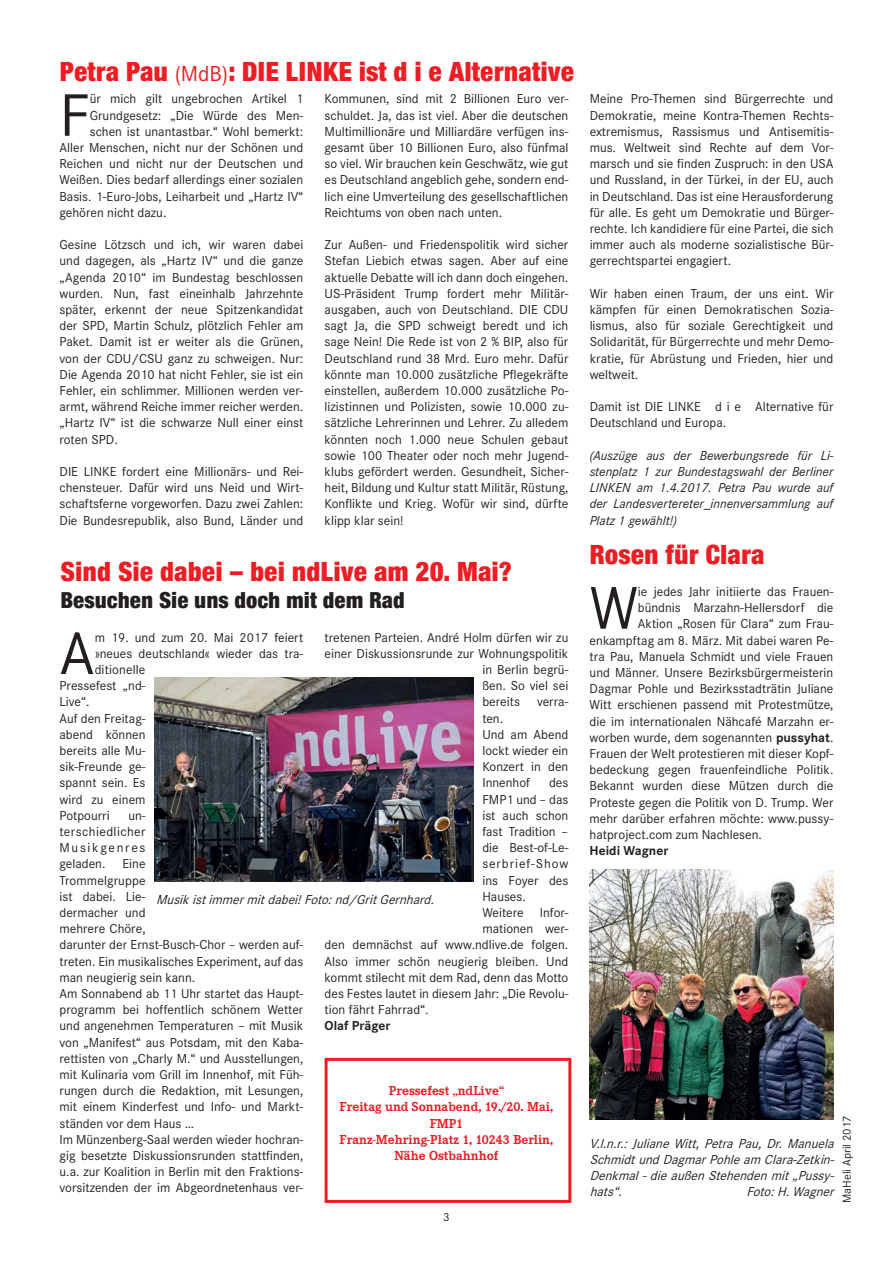
<style>
.page{position:relative;width:893px;height:1263px;background:#fff}
.page>*{position:absolute;margin:0;border:0;box-sizing:border-box;transform-origin:0 0}
.t1{font:62.1px "Corporate S";color:#231f20}
.t2{font:900 27px "Neue Helvetica Condensed BQ";color:#ee1d23}
.t3{font:900 22.5px "Neue Helvetica Condensed BQ";color:#231f20}
.t4{font:13.5px/16.2px "Corporate S";color:#231f20;text-align:justify}
.t5{font:italic 13.5px/16.2px "Corporate S";color:#231f20;text-align:justify}
.t6{font:italic 13.5px/16.2px "Corporate S";color:#231f20;text-align:justify}
.t7{font:700 13.5px/16.2px "Corporate E";color:#ee1d23;text-align:center}
.t8{font:700 13.5px "Corporate S";color:#231f20}
.t9{font:13.5px "Corporate S";letter-spacing:.07em;color:#231f20}
.t10{font:12px "Corporate S";color:#231f20}
.s1{font-family:"Corporate S";font-weight:400;font-size:22.5px}
.s2{font-weight:700}
</style>
<div class="page">
<div style="left:325px;top:1058px;width:246px;height:145px;border:3px solid #ee1d23"></div>
<img style="left:154px;top:677px;width:320px;height:204px">
<img style="left:590px;top:870px;width:243px;height:249px">
<h2 class="t2" style="left:60px;top:54px;width:516px">Petra Pau <span class="s1">(MdB)</span>: DIE LINKE ist d i e Alternative</h2>
<h1 class="t1" style="left:60px;top:80px;width:32px">F</h1>
<p class="t4" style="left:90px;top:91px;width:215px">ür mich gilt ungebrochen Artikel 1</p>
<p class="t4" style="left:325px;top:91px;width:245px">Kommunen, sind mit 2 Billionen Euro ver&shy;schuldet. Ja, das ist viel. Aber die deutschen Multimillionäre und Milliardäre verfügen ins&shy;gesamt über 10 Billionen Euro, also fünfmal so viel. Wir brauchen kein Geschwätz, wie gut es Deutschland angeblich gehe, sondern end&shy;lich eine Umverteilung des gesellschaftlichen Reichtums von oben nach unten.</p>
<p class="t4" style="left:325px;top:237px;width:245px">Zur Außen- und Friedenspolitik wird sicher Stefan Liebich etwas sagen. Aber auf eine aktuelle Debatte will ich dann doch eingehen.<br>US-Präsident Trump fordert mehr Militär&shy;ausgaben, auch von Deutschland. DIE CDU sagt Ja, die SPD schweigt beredt und ich sage Nein! Die Rede ist von 2 % BIP, also für Deutschland rund 38 Mrd. Euro mehr. Dafür könnte man 10.000 zusätzliche Pflegekräfte einstellen, außerdem 10.000 zusätzliche Po&shy;lizistinnen und Polizisten, sowie 10.000 zu&shy;sätzliche Lehrerinnen und Lehrer. Zu alledem könnten noch 1.000 neue Schulen gebaut sowie 100 Theater oder noch mehr Jugend&shy;klubs gefördert werden. Gesundheit, Sicher&shy;heit, Bildung und Kultur statt Militär, Rüstung, Konflikte und Krieg. Wofür wir sind, dürfte klipp klar sein!</p>
<p class="t4" style="left:90px;top:107px;width:215px">Grundgesetz: „Die Würde des Men-</p>
<p class="t4" style="left:90px;top:123px;width:215px">schen ist unantastbar.“ Wohl bemerkt:</p>
<p class="t4" style="left:60px;top:139px;width:245px">Aller Menschen, nicht nur der Schönen und</p>
<p class="t4" style="left:60px;top:156px;width:245px">Reichen und nicht nur der Deutschen und</p>
<p class="t4" style="left:60px;top:172px;width:245px">Weißen. Dies bedarf allerdings einer sozialen</p>
<p class="t4" style="left:60px;top:188px;width:245px">Basis. 1-Euro-Jobs, Leiharbeit und „Hartz IV“</p>
<p class="t4" style="left:60px;top:204px;width:108px">gehören nicht dazu.</p>
<p class="t4" style="left:60px;top:237px;width:245px">Gesine Lötzsch und ich, wir waren dabei und dagegen, als „Hartz IV“ und die ganze „Agenda 2010“ im Bundestag beschlossen wurden. Nun, fast eineinhalb Jahrzehnte später, erkennt der neue Spitzenkandidat der SPD, Martin Schulz, plötzlich Fehler am Paket. Damit ist er weiter als die Grünen, von der CDU/CSU ganz zu schweigen. Nur:<br>Die Agenda 2010 hat nicht Fehler, sie ist ein Fehler, ein schlimmer. Millionen werden ver&shy;armt, während Reiche immer reicher werden. „Hartz IV“ ist die schwarze Null einer einst roten SPD.</p>
<p class="t4" style="left:60px;top:463px;width:245px">DIE LINKE fordert eine Millionärs- und Rei&shy;chensteuer. Dafür wird uns Neid und Wirt&shy;schaftsferne vorgeworfen. Dazu zwei Zahlen:<br>Die Bundesrepublik, also Bund, Länder und</p>
<h2 class="t2" style="left:61px;top:554px;width:453px">Sind Sie dabei – bei ndLive am 20. Mai?</h2>
<h3 class="t3" style="left:61px;top:585px;width:346px">Besuchen Sie uns doch mit dem Rad</h3>
<h1 class="t1" style="left:60px;top:618px;width:37px">A</h1>
<p class="t4" style="left:95px;top:629px;width:210px">m 19. und zum 20. Mai 2017 feiert</p>
<p class="t4" style="left:325px;top:629px;width:245px">tretenen Parteien. André Holm dürfen wir zu</p>
<p class="t4" style="left:325px;top:645px;width:245px">einer Diskussionsrunde zur Wohnungspolitik</p>
<p class="t4" style="left:482px;top:661px;width:88px">in Berlin begrü-</p>
<p class="t4" style="left:482px;top:678px;width:88px">ßen. So viel sei</p>
<p class="t4" style="left:482px;top:694px;width:39px">bereits</p>
<p class="t4" style="left:537px;top:694px;width:33px">verra-</p>
<p class="t4" style="left:482px;top:710px;width:88px;text-align:left">ten.<br>Und am Abend lockt wieder ein<br>Konzert in den<br>Innenhof</p>
<p class="t4" style="left:95px;top:645px;width:210px">»neues deutschland« wieder das tra-</p>
<p class="t4" style="left:95px;top:661px;width:52px">ditionelle</p>
<p class="t4" style="left:60px;top:678px;width:88px">Pressefest „nd-</p>
<p class="t4" style="left:60px;top:694px;width:32px">Live“.</p>
<p class="t4" style="left:60px;top:710px;width:88px">Auf den Freitag-</p>
<p class="t4" style="left:60px;top:726px;width:88px">abend können</p>
<p class="t4" style="left:60px;top:742px;width:88px">bereits alle Mu-</p>
<p class="t4" style="left:60px;top:759px;width:88px">sik-Freunde ge-</p>
<p class="t4" style="left:60px;top:775px;width:88px">spannt sein. Es</p>
<p class="t4" style="left:60px;top:791px;width:88px">wird zu einem</p>
<p class="t4" style="left:60px;top:807px;width:52px">Potpourri</p>
<p class="t4" style="left:549px;top:775px;width:21px">des</p>
<p class="t4" style="left:482px;top:791px;width:88px">FMP1 und – das</p>
<p class="t4" style="left:482px;top:807px;width:88px">ist auch schon</p>
<p class="t4" style="left:482px;top:823px;width:88px">fast Tradition –</p>
<p class="t4" style="left:482px;top:840px;width:88px">die Best-of-Le-</p>
<p class="t9" style="left:482px;top:856px;width:88px">serbrief-Show</p>
<p class="t4" style="left:482px;top:872px;width:88px">ins Foyer des</p>
<p class="t4" style="left:482px;top:888px;width:45px">Hauses.</p>
<p class="t4" style="left:482px;top:904px;width:88px">Weitere Infor-</p>
<p class="t4" style="left:482px;top:921px;width:88px">mationen wer-</p>
<p class="t4" style="left:325px;top:937px;width:245px">den demnächst auf www.ndlive.de folgen.</p>
<p class="t4" style="left:325px;top:953px;width:245px">Also immer schön neugierig bleiben. Und</p>
<p class="t4" style="left:325px;top:969px;width:245px">kommt stilecht mit dem Rad, denn das Motto</p>
<p class="t4" style="left:325px;top:985px;width:245px">des Festes lautet in diesem Jahr: „Die Revolu-</p>
<p class="t4" style="left:325px;top:1002px;width:106px">tion fährt Fahrrad“.</p>
<p class="t8" style="left:325px;top:1018px;width:67px">Olaf Präger</p>
<p class="t4" style="left:60px;top:807px;width:88px;text-indent:69px">un&shy;terschiedlicher Musikgenres geladen.</p>
<p class="t4" style="left:60px;top:856px;width:245px;text-align:left;text-indent:63px">Eine<br>Trommelgruppe<br>ist dabei. Lie-<br>dermacher und<br>mehrere Chöre,<br>darunter der Ernst-Busch-Chor – werden auf&shy;treten. Ein musikalisches Experiment, auf das man neugierig sein kann.<br>Am Sonnabend ab 11 Uhr startet das Haupt&shy;programm bei hoffentlich schönem Wetter und angenehmen Temperaturen – mit Musik von „Manifest“ aus Potsdam, mit den Kaba&shy;rettisten von „Charly M.“ und Ausstellungen, mit Kulinaria vom Grill im Innenhof, mit Füh&shy;rungen durch die Redaktion, mit Lesungen, mit einem Kinderfest und Info- und Markt&shy;ständen vor dem Haus …<br>Im Münzenberg-Saal werden wieder hochran&shy;gig besetzte Diskussionsrunden stattfinden, u.a. zur Koalition in Berlin mit den Fraktions&shy;vorsitzenden der im Abgeordnetenhaus ver-</p>
<p class="t5" style="left:156px;top:891px;width:283px">Musikistimmermitdabei!Foto:nd/GritGernhard.</p>
<p class="t7" style="left:340px;top:1083px;width:215px">Pressefest „ndLive“<br>Freitag und Sonnabend, 19./20. Mai,<br>FMP1<br>Franz-Mehring-Platz 1, 10243 Berlin,<br>Nähe Ostbahnhof</p>
<p class="t10" style="left:443px;top:1211px;width:8px">3</p>
<p class="t4" style="left:590px;top:91px;width:245px">Meine Pro-Themen sind Bürgerrechte und Demokratie, meine Kontra-Themen Rechts&shy;extremismus, Rassismus und Antisemitis&shy;mus. Weltweit sind Rechte auf dem Vor&shy;marsch und sie finden Zuspruch: in den USA und Russland, in der Türkei, in der EU, auch in Deutschland. Das ist eine Herausforderung für alle. Es geht um Demokratie und Bürger&shy;rechte. Ich kandidiere für eine Partei, die sich immer auch als moderne sozialistische Bür&shy;gerrechtspartei engagiert.</p>
<p class="t4" style="left:590px;top:285px;width:245px">Wir haben einen Traum, der uns eint. Wir kämpfen für einen Demokratischen Sozia&shy;lismus, also für soziale Gerechtigkeit und Solidarität, für Bürgerrechte und mehr Demo&shy;kratie, für Abrüstung und Frieden, hier und weltweit.</p>
<p class="t4" style="left:590px;top:399px;width:245px">Damit ist DIE LINKE d i e Alternative für<br>Deutschland und Europa.</p>
<p class="t6" style="left:590px;top:447px;width:245px">(Auszüge aus der Bewerbungsrede für Li&shy;stenplatz 1 zur Bundestagswahl der Berliner LINKEN am 1.4.2017. Petra Pau wurde auf der Landesvertereter_innenversammlung auf Platz 1 gewählt!)</p>
<h2 class="t2" style="left:590px;top:537px;width:176px">Rosen für Clara</h2>
<h1 class="t1" style="left:590px;top:572px;width:50px">W</h1>
<p class="t4" style="left:638px;top:583px;width:197px">ie jedes Jahr initiierte das Frauen-</p>
<p class="t4" style="left:638px;top:600px;width:197px">bündnis Marzahn-Hellersdorf die</p>
<p class="t4" style="left:638px;top:616px;width:197px">Aktion „Rosen für Clara“ zum Frau-</p>
<p class="t4" style="left:590px;top:632px;width:245px">enkampftag am 8. März. Mit dabei waren Pe-</p>
<p class="t4" style="left:590px;top:648px;width:245px">tra Pau, Manuela Schmidt und viele Frauen</p>
<p class="t4" style="left:590px;top:664px;width:245px">und Männer. Unsere Bezirksbürgermeisterin</p>
<p class="t4" style="left:590px;top:681px;width:245px">Dagmar Pohle und Bezirksstadträtin Juliane</p>
<p class="t4" style="left:590px;top:697px;width:245px">Witt erschienen passend mit Protestmütze,</p>
<p class="t4" style="left:590px;top:713px;width:245px">die im internationalen Nähcafé Marzahn er-</p>
<p class="t4" style="left:590px;top:729px;width:245px">worben wurde, dem sogenannten <span class="s2">pussyhat</span>.</p>
<p class="t4" style="left:590px;top:745px;width:245px">Frauen der Welt protestieren mit dieser Kopf-</p>
<p class="t4" style="left:590px;top:762px;width:245px">bedeckung gegen frauenfeindliche Politik.</p>
<p class="t4" style="left:590px;top:778px;width:245px">Bekannt wurden diese Mützen durch die</p>
<p class="t4" style="left:590px;top:794px;width:245px">Proteste gegen die Politik von D. Trump. Wer</p>
<p class="t4" style="left:590px;top:810px;width:245px">mehr darüber erfahren möchte: www.pussy-</p>
<p class="t4" style="left:590px;top:826px;width:174px">hatproject.com zum Nachlesen.</p>
<p class="t8" style="left:590px;top:843px;width:80px">Heidi Wagner</p>
<p class="t10" style="left:840px;top:1203px;width:89px;rotate:-90deg">MaHeli April 2017</p>
<p class="t5" style="left:590px;top:1135px;width:249px">V.l.n.r.: Juliane Witt, Petra Pau, Dr. Manuela SchmidtundDagmarPohleam Clara-Zetkin-Denkmal-dieaußenStehendenmit„Pussy&shy;hats“.</p>
<p class="t5" style="left:746px;top:1184px;width:93px">Foto:H.Wagner</p>
</div>
